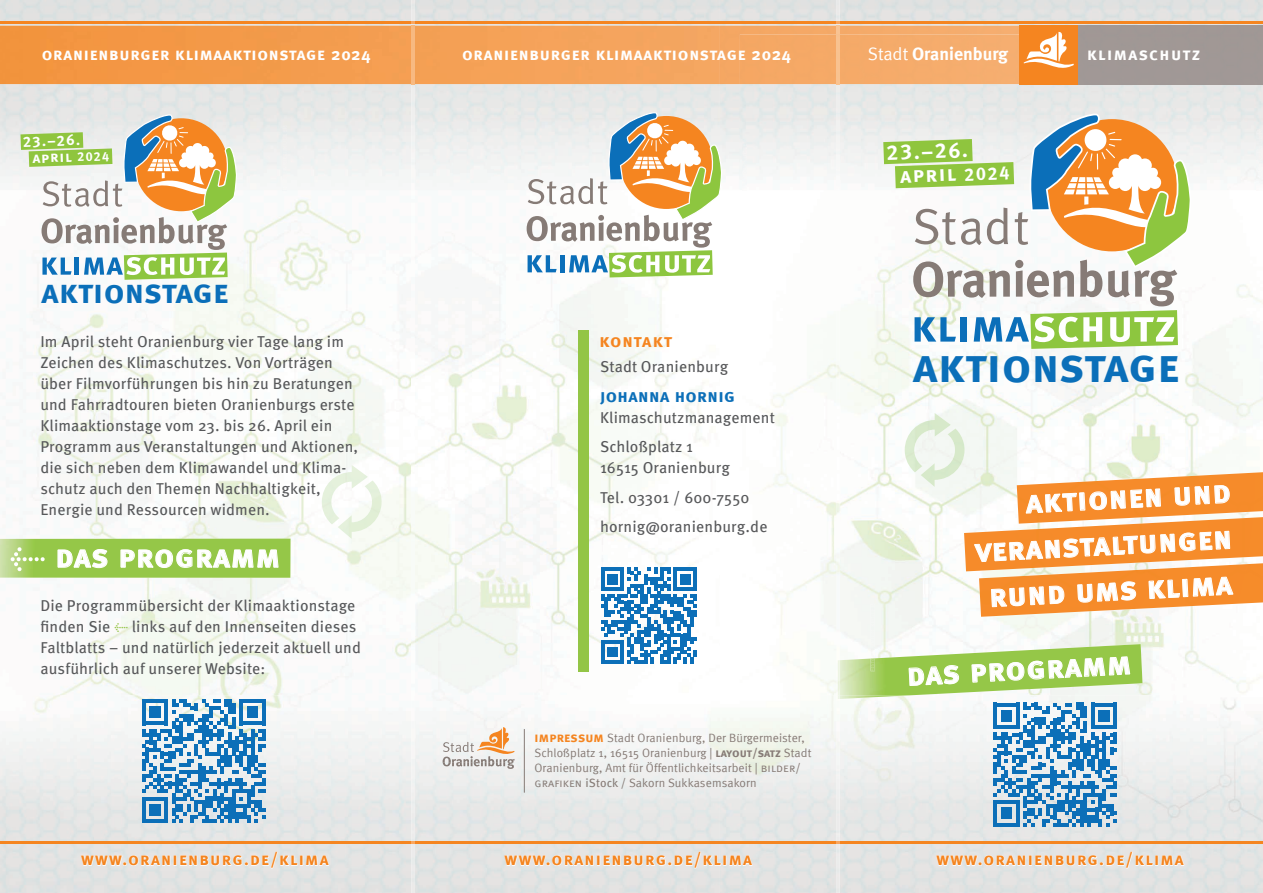
<style>
.page{position:relative;width:1263px;height:893px;background:#fff}
.page>*{position:absolute;margin:0;border:0;box-sizing:border-box;transform-origin:0 0}
.t1{font:47.25px "Meta Bold Caps";letter-spacing:.005em;color:#0b6fb9}
.t2{font:33.3px "Meta Bold Caps";letter-spacing:.005em;color:#0b6fb9}
.t3{font:31.5px "Meta Bold Caps";letter-spacing:.035em;color:#fff}
.t4{font:21.3px/23.4px "Meta Bold LF Caps";color:#fff}
.t5{font:18px "Meta Bold Caps";letter-spacing:.025em;color:#0c6fb8}
.t6{font:18px "Meta Bold Caps";letter-spacing:.05em;color:#f58520}
.t7{font:700 17.85px "Meta";color:#fff}
.t8{font:17.25px "Meta Bold Caps";letter-spacing:.075em;color:#f58520}
.t9{font:17.25px "Meta Bold LF Caps";letter-spacing:.085em;color:#fff}
.t10{font:17.1px "Meta Bold Caps";letter-spacing:.05em;color:#fff}
.t11{font:15.75px/21px "Meta OT";letter-spacing:.01em;color:#57585a}
.t12{font:15px/16.5px "Meta Bold LF Caps";color:#fff}
.t13{font:12px/15px "Meta Normal";letter-spacing:.01em;color:#867b76}
.s1{font-size:12.9px}
.s2{font-family:"Meta Normal Caps Expert";color:#93c546}
.s3{font-family:"Meta Bold LF Caps";font-size:13.5px;color:#f58520}
.s4{font-family:"Meta Bold Caps"}
.s5{font-family:"Meta Normal Caps"}
.s6{font-family:"Meta OT"}
.s7{font-family:"Meta Normal";font-weight:400}
.s8{font-size:18.3px}
</style>
<div class="page">
<img style="left:0;top:190px;width:706px;height:505px">
<img style="left:41px;top:462px;width:300px;height:11px">
<img style="left:0;top:0;width:1263px;height:190px">
<img style="left:0;top:695px;width:1263px;height:198px">
<img style="left:740px;top:84px;width:523px;height:611px">
<div style="left:1077px;top:26px;width:186px;height:58px;background:#a09895"></div>
<img style="left:0;top:26px;width:1019px;height:58px">
<div style="left:740px;top:34px;width:279px;height:50px;background:#f5ab6a"></div>
<hr style="left:0;top:21px;width:1263px;height:2px;background:#f58520">
<svg style="left:504px;top:851px;width:249px;height:18px"></svg>
<svg style="left:936px;top:851px;width:249px;height:18px"></svg>
<img style="left:964px;top:517px;width:299px;height:54px">
<svg style="left:974px;top:530px;width:256px;height:32px;background:#f79f4f"></svg>
<img style="left:1017px;top:472px;width:246px;height:52px">
<svg style="left:1025px;top:488px;width:136px;height:26px;background:#f79f4f"></svg>
<svg style="left:1174px;top:485px;width:56px;height:21px"></svg>
<svg style="left:81px;top:851px;width:248px;height:18px"></svg>
<svg style="left:993px;top:703px;width:124px;height:123px"></svg>
<hr style="left:0;top:841px;width:1263px;height:3px;background:#f58520">
<img style="left:1256px;top:190px;width:6px;height:36px">
<img style="left:1256px;top:130px;width:6px;height:60px">
<svg style="left:883px;top:114px;width:308px;height:235px"></svg>
<img style="left:979px;top:563px;width:284px;height:54px">
<svg style="left:991px;top:585px;width:74px;height:22px;background:#f7a458"></svg>
<svg style="left:1077px;top:581px;width:59px;height:22px"></svg>
<svg style="left:1148px;top:576px;width:86px;height:23px;background:#f7a255"></svg>
<img style="left:840px;top:644px;width:302px;height:51px">
<img style="left:840px;top:695px;width:70px;height:4px">
<img style="left:0;top:539px;width:291px;height:39px">
<svg style="left:908px;top:665px;width:51px;height:21px"></svg>
<svg style="left:971px;top:656px;width:159px;height:27px;background:#a7d068"></svg>
<svg style="left:57px;top:549px;width:51px;height:19px"></svg>
<svg style="left:120px;top:549px;width:159px;height:19px;background:#afd576"></svg>
<svg style="left:283px;top:190px;width:4px;height:3px"></svg>
<img style="left:283px;top:126px;width:4px;height:64px">
<svg style="left:20px;top:114px;width:217px;height:166px"></svg>
<img style="left:871px;top:604px;width:4px;height:54px">
<svg style="left:871px;top:658px;width:4px;height:13px"></svg>
<img style="left:743px;top:190px;width:4px;height:17px">
<img style="left:743px;top:139px;width:4px;height:51px">
<svg style="left:527px;top:112px;width:195px;height:165px"></svg>
<svg style="left:142px;top:699px;width:124px;height:124px"></svg>
<svg style="left:601px;top:568px;width:96px;height:96px"></svg>
<svg style="left:11px;top:547px;width:34px;height:24px"></svg>
<div style="left:579px;top:330px;width:10px;height:342px;background:#93c546"></div>
<svg style="left:443px;top:727px;width:72px;height:42px"></svg>
<hr style="left:524px;top:729px;width:1px;height:64px;background:#867b76">
<img style="left:921px;top:428px;width:43px;height:59px">
<img style="left:905px;top:413px;width:46px;height:59px">
<img style="left:338px;top:480px;width:44px;height:59px">
<img style="left:322px;top:465px;width:46px;height:59px">
<div style="left:1019px;top:26px;width:58px;height:58px;background:#f58520"></div>
<svg style="left:1024px;top:32px;width:50px;height:36px"></svg>
<img style="left:411px;top:0;width:3px;height:893px">
<img style="left:411px;top:26px;width:3px;height:58px">
<img style="left:837px;top:0;width:3px;height:21px">
<img style="left:837px;top:34px;width:3px;height:859px">
<svg style="left:837px;top:21px;width:3px;height:13px"></svg>
<img style="left:838px;top:660px;width:2px;height:35px">
<p class="t10" style="left:42px;top:44px;width:330px">oranienburger klimaaktionstage 2024</p>
<p class="t10" style="left:462px;top:44px;width:330px">oranienburger klimaaktionstage 2024</p>
<p class="t12" style="left:32px;top:133px;width:78px;text-indent:-9px;rotate:-2deg">23.–26. april <span class="s1">2024</span></p>
<h2 class="t2" style="left:41px;top:271px;width:188px">aktionstage</h2>
<p class="t11" style="left:40px;top:331px;width:319px">Im April steht Oranienburg vier Tage lang im Zeichen des Klimaschutzes. Von Vorträgen über Filmvorführungen bis hin zu Beratungen und Fahrradtouren bieten Oranienburgs erste Klimaaktionstage vom 23. bis 26. April ein Programm aus Veranstaltungen und Aktionen, die sich neben dem Klimawandel und Klima&shy;schutz auch den Themen Nachhaltigkeit, Energie und Ressourcen widmen.</p>
<h3 class="t3" style="left:56px;top:538px;width:226px">das programm</h3>
<p class="t11" style="left:40px;top:595px;width:322px">Die Programmübersicht der Klimaaktionstage finden Sie <span class="s2">s</span> links auf den Innenseiten dieses Faltblatts – und natürlich jederzeit aktuell und ausführlich auf unserer Website:</p>
<p class="t6" style="left:599px;top:330px;width:74px">kontakt</p>
<p class="t11" style="left:600px;top:357px;width:130px">Stadt Oranienburg</p>
<p class="t5" style="left:600px;top:385px;width:137px">johanna hornig</p>
<p class="t11" style="left:600px;top:403px;width:176px;line-height:29.5px">Klimaschutzmanagement<br>Schloßplatz 1</p>
<p class="t11" style="left:600px;top:453px;width:169px;line-height:29.5px">16515 Oranienburg<br>Tel. 03301 / 600-7550 hornig@oranienburg.de</p>
<p class="t13" style="left:534px;top:730px;width:278px"><span class="s3">impressum</span> Stadt Oranienburg, Der Bürgermeister, Schloßplatz 1, 16515 Oranienburg | <span class="s4">layout/satz</span> Stadt Oranienburg, Amt für Öffentlichkeitsarbeit | <span class="s5">bilder/ grafiken</span> <span class="s6">iStock</span> / Sakorn Sukkasemsakorn</p>
<p class="t7" style="left:868px;top:43px;width:142px"><span class="s7">Stadt</span> Oranienburg</p>
<h3 class="t4" style="left:899px;top:140px;width:111px;text-indent:-13px;rotate:-2deg">23.–26. april <span class="s8">2024</span></h3>
<p class="t9" style="left:1087px;top:44px;width:115px">klimaschutz</p>
<h1 class="t1" style="left:913px;top:337px;width:267px">aktionstage</h1>
<h3 class="t3" style="left:1025px;top:483px;width:207px;rotate:-3deg">aktionen und</h3>
<h3 class="t3" style="left:974px;top:532px;width:258px;rotate:-3deg">veranstaltungen</h3>
<h3 class="t3" style="left:988px;top:577px;width:245px;rotate:-3deg">rund ums klima</h3>
<h3 class="t3" style="left:906px;top:656px;width:226px;rotate:-3deg">das programm</h3>
<p class="t8" style="left:81px;top:849px;width:249px">www.oranienburg.de/klima</p>
<p class="t8" style="left:505px;top:849px;width:249px">www.oranienburg.de/klima</p>
<p class="t8" style="left:936px;top:849px;width:249px">www.oranienburg.de/klima</p>
</div>
